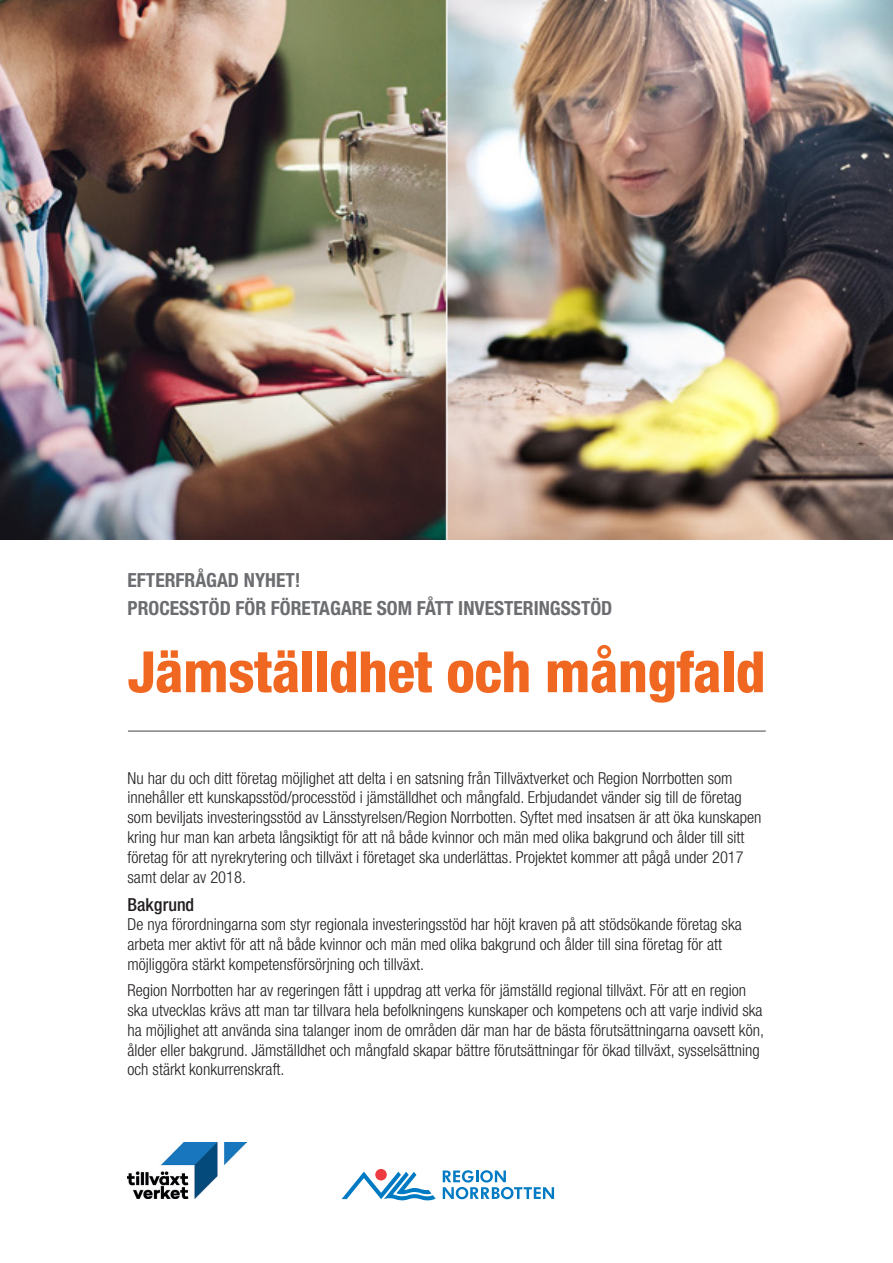
<style>
.page{position:relative;width:893px;height:1263px;background:#fff}
.page>*{position:absolute;margin:0;border:0;box-sizing:border-box;transform-origin:0 0}
.t1{font:800 condensed 57px "Helvetica Neue LT Std";letter-spacing:-.005em;color:#f06721}
.t2{font:700 condensed 19.5px "Helvetica Neue LT Std";color:#6c6d70}
.t3{font:500 condensed 18px "Helvetica Neue LT Std";color:#231f20}
.t4{font:300 condensed 16.5px/19.8px "Helvetica Neue LT Std";color:#231f20}
</style>
<div class="page">
<img style="left:128px;top:1142px;width:119px;height:56px">
<svg style="left:375px;top:1169px;width:12px;height:11px"></svg>
<svg style="left:342px;top:1171px;width:94px;height:29px"></svg>
<svg style="left:443px;top:1170px;width:111px;height:29px"></svg>
<hr style="left:128px;top:730px;width:638px;height:2px;background:#808285">
<img style="left:0;top:0;width:893px;height:540px">
<p class="t2" style="left:128px;top:568px;width:174px">EFTERFRÅGAD NYHET!</p>
<p class="t2" style="left:128px;top:596px;width:486px">PROCESSTÖD FÖR FÖRETAGARE SOM FÅTT INVESTERINGSSTÖD</p>
<p class="t1" style="left:128px;top:637px;width:639px">Jämställdhet och mångfald</p>
<p class="t4" style="left:128px;top:768px;width:635px">Nu har du och ditt företag möjlighet att delta i en satsning från Tillväxtverket och Region Norrbotten som innehåller ett kunskapsstöd/processtöd i jämställdhet och mångfald. Erbjudandet vänder sig till de företag som beviljats investeringsstöd av Länsstyrelsen/Region Norrbotten. Syftet med insatsen är att öka kunskapen kring hur man kan arbeta långsiktigt för att nå både kvinnor och män med olika bakgrund och ålder till sitt företag för att nyrekrytering och tillväxt i företaget ska underlättas. Projektet kommer att pågå under 2017 samt delar av 2018.</p>
<p class="t3" style="left:128px;top:893px;width:68px">Bakgrund</p>
<p class="t4" style="left:128px;top:914px;width:616px">De nya förordningarna som styr regionala investeringsstöd har höjt kraven på att stödsökande företag ska arbeta mer aktivt för att nå både kvinnor och män med olika bakgrund och ålder till sina företag för att möjliggöra stärkt kompetensförsörjning och tillväxt.</p>
<p class="t4" style="left:128px;top:980px;width:638px">Region Norrbotten har av regeringen fått i uppdrag att verka för jämställd regional tillväxt. För att en region ska utvecklas krävs att man tar tillvara hela befolkningens kunskaper och kompetens och att varje individ ska ha möjlighet att använda sina talanger inom de områden där man har de bästa förutsättningarna oavsett kön, ålder eller bakgrund. Jämställdhet och mångfald skapar bättre förutsättningar för ökad tillväxt, sysselsättning och stärkt konkurrenskraft.</p>
</div>
